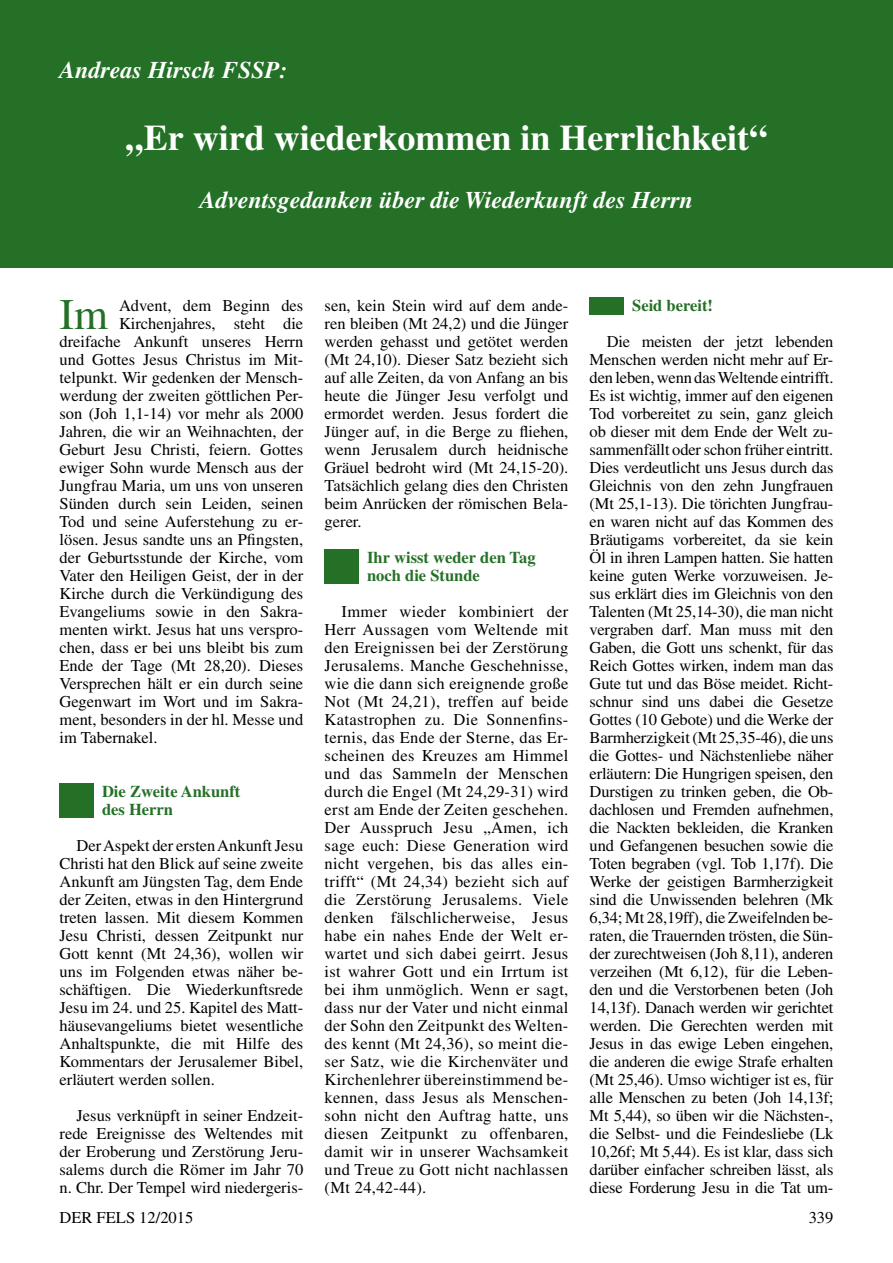
<style>
.page{position:relative;width:893px;height:1263px;background:#fff}
.page>*{position:absolute;margin:0;border:0;box-sizing:border-box;transform-origin:0 0}
.t1{font:43.65px "Times";color:#247026}
.t2{font:700 36px "Times";color:#fff}
.t3{font:italic 700 24px "Times";color:#fff}
.t4{font:16.5px/18px "Times";color:#000;text-align:justify}
.t5{font:700 16.5px/18px "Times";color:#247026}
</style>
<div class="page">
<div style="left:0;top:0;width:893px;height:268px;background:#247026"></div>
<div style="left:60px;top:783px;width:34px;height:34px;background:#247026"></div>
<div style="left:325px;top:549px;width:34px;height:34px;background:#247026"></div>
<div style="left:590px;top:298px;width:34px;height:17px;background:#247026"></div>
<h3 class="t3" style="left:60px;top:56px;width:229px">Andreas Hirsch FSSP:</h3>
<h2 class="t2" style="left:126px;top:117px;width:643px">„Er wird wiederkommen in Herrlichkeit“</h2>
<h3 class="t3" style="left:200px;top:186px;width:495px">Adventsgedanken über die Wiederkunft des Herrn</h3>
<h1 class="t1" style="left:60px;top:289px;width:50px">Im</h1>
<p class="t4" style="left:119px;top:296px;width:186px">Advent, dem Beginn des</p>
<p class="t4" style="left:119px;top:314px;width:186px">Kirchenjahres, steht die</p>
<p class="t4" style="left:60px;top:332px;width:245px">dreifache Ankunft unseres Herrn</p>
<p class="t4" style="left:60px;top:350px;width:245px">und Gottes Jesus Christus im Mit-</p>
<p class="t4" style="left:60px;top:368px;width:245px">telpunkt. Wir gedenken der Mensch-</p>
<p class="t4" style="left:60px;top:386px;width:245px">werdung der zweiten göttlichen Per-</p>
<p class="t4" style="left:60px;top:404px;width:245px">son (Joh 1,1-14) vor mehr als 2000</p>
<p class="t4" style="left:60px;top:422px;width:245px">Jahren, die wir an Weihnachten, der</p>
<p class="t4" style="left:60px;top:440px;width:245px">Geburt Jesu Christi, feiern. Gottes</p>
<p class="t4" style="left:60px;top:458px;width:245px">ewiger Sohn wurde Mensch aus der</p>
<p class="t4" style="left:60px;top:476px;width:245px">Jungfrau Maria, um uns von unseren</p>
<p class="t4" style="left:60px;top:494px;width:245px">Sünden durch sein Leiden, seinen</p>
<p class="t4" style="left:60px;top:512px;width:245px">Tod und seine Auferstehung zu er-</p>
<p class="t4" style="left:60px;top:530px;width:245px">lösen. Jesus sandte uns an Pfingsten,</p>
<p class="t4" style="left:60px;top:548px;width:245px">der Geburtsstunde der Kirche, vom</p>
<p class="t4" style="left:60px;top:566px;width:245px">Vater den Heiligen Geist, der in der</p>
<p class="t4" style="left:60px;top:584px;width:245px">Kirche durch die Verkündigung des</p>
<p class="t4" style="left:60px;top:602px;width:245px">Evangeliums sowie in den Sakra-</p>
<p class="t4" style="left:60px;top:620px;width:245px">menten wirkt. Jesus hat uns verspro-</p>
<p class="t4" style="left:60px;top:638px;width:245px">chen, dass er bei uns bleibt bis zum</p>
<p class="t4" style="left:60px;top:656px;width:245px">Ende der Tage (Mt 28,20). Dieses</p>
<p class="t4" style="left:60px;top:674px;width:245px">Versprechen hält er ein durch seine</p>
<p class="t4" style="left:60px;top:692px;width:245px">Gegenwart im Wort und im Sakra-</p>
<p class="t4" style="left:60px;top:710px;width:245px">ment, besonders in der hl. Messe und</p>
<p class="t4" style="left:60px;top:728px;width:100px">im Tabernakel.</p>
<p class="t5" style="left:102px;top:782px;width:140px">Die Zweite Ankunft des Herrn</p>
<p class="t4" style="left:60px;top:836px;width:245px;text-indent:17px">Der Aspekt der ersten Ankunft Jesu Christi hat den Blick auf seine zweite Ankunft am Jüngsten Tag, dem Ende der Zeiten, etwas in den Hintergrund treten lassen. Mit diesem Kommen Jesu Christi, dessen Zeitpunkt nur Gott kennt (Mt 24,36), wollen wir uns im Folgenden etwas näher be&shy;schäftigen. Die Wiederkunftsrede Jesu im 24. und 25. Kapitel des Matt&shy;häusevangeliums bietet wesentliche Anhaltspunkte, die mit Hilfe des Kommentars der Jerusalemer Bibel, erläutert werden sollen.</p>
<p class="t4" style="left:60px;top:1106px;width:245px;text-indent:17px">Jesus verknüpft in seiner Endzeit&shy;rede Ereignisse des Weltendes mit der Eroberung und Zerstörung Jeru&shy;salems durch die Römer im Jahr 70 n. Chr. Der Tempel wird niedergeris-</p>
<p class="t4" style="left:325px;top:296px;width:245px">sen, kein Stein wird auf dem ande&shy;ren bleiben (Mt 24,2) und die Jünger werden gehasst und getötet werden (Mt 24,10). Dieser Satz bezieht sich auf alle Zeiten, da von Anfang an bis heute die Jünger Jesu verfolgt und ermordet werden. Jesus fordert die Jünger auf, in die Berge zu fliehen, wenn Jerusalem durch heidnische Gräuel bedroht wird (Mt 24,15-20).<br>Tatsächlich gelang dies den Christen beim Anrücken der römischen Bela&shy;gerer.</p>
<p class="t5" style="left:367px;top:548px;width:170px">Ihr wisst weder den Tag noch die Stunde</p>
<p class="t4" style="left:325px;top:602px;width:245px;text-indent:17px">Immer wieder kombiniert der Herr Aussagen vom Weltende mit den Ereignissen bei der Zerstörung Jerusalems. Manche Geschehnisse, wie die dann sich ereignende große Not (Mt 24,21), treffen auf beide Katastrophen zu. Die Sonnenfins&shy;ternis, das Ende der Sterne, das Er&shy;scheinen des Kreuzes am Himmel und das Sammeln der Menschen durch die Engel (Mt 24,29-31) wird erst am Ende der Zeiten geschehen.<br>Der Ausspruch Jesu „Amen, ich sage euch: Diese Generation wird nicht vergehen, bis das alles ein&shy;trifft“ (Mt 24,34) bezieht sich auf die Zerstörung Jerusalems. Viele denken fälschlicherweise, Jesus habe ein nahes Ende der Welt er&shy;wartet und sich dabei geirrt. Jesus ist wahrer Gott und ein Irrtum ist bei ihm unmöglich. Wenn er sagt, dass nur der Vater und nicht einmal der Sohn den Zeitpunkt des Welten&shy;des kennt (Mt 24,36), so meint die&shy;ser Satz, wie die Kirchenväter und Kirchenlehrer übereinstimmend be&shy;kennen, dass Jesus als Menschen&shy;sohn nicht den Auftrag hatte, uns diesen Zeitpunkt zu offenbaren, damit wir in unserer Wachsamkeit und Treue zu Gott nicht nachlassen (Mt 24,42-44).</p>
<p class="t5" style="left:632px;top:296px;width:82px">Seid bereit!</p>
<p class="t4" style="left:590px;top:332px;width:245px;text-indent:17px">Die meisten der jetzt lebenden Menschen werden nicht mehr auf Er&shy;den leben, wenn das Weltende eintrifft.<br>Es ist wichtig, immer auf den eigenen Tod vorbereitet zu sein, ganz gleich ob dieser mit dem Ende der Welt zu&shy;sammenfällt oder schon früher eintritt.<br>Dies verdeutlicht uns Jesus durch das Gleichnis von den zehn Jungfrauen (Mt 25,1-13). Die törichten Jungfrau&shy;en waren nicht auf das Kommen des Bräutigams vorbereitet, da sie kein Öl in ihren Lampen hatten. Sie hatten keine guten Werke vorzuweisen. Je&shy;sus erklärt dies im Gleichnis von den Talenten (Mt 25,14-30), die man nicht vergraben darf. Man muss mit den Gaben, die Gott uns schenkt, für das Reich Gottes wirken, indem man das Gute tut und das Böse meidet. Richt&shy;schnur sind uns dabei die Gesetze Gottes (10 Gebote) und die Werke der Barmherzigkeit (Mt 25,35-46), die uns die Gottes- und Nächstenliebe näher erläutern: Die Hungrigen speisen, den Durstigen zu trinken geben, die Ob&shy;dachlosen und Fremden aufnehmen, die Nackten bekleiden, die Kranken und Gefangenen besuchen sowie die Toten begraben (vgl. Tob 1,17f). Die Werke der geistigen Barmherzigkeit sind die Unwissenden belehren (Mk 6,34; Mt 28,19ff), die Zweifelnden be&shy;raten, die Trauernden trösten, die Sün&shy;der zurechtweisen (Joh 8,11), anderen verzeihen (Mt 6,12), für die Leben&shy;den und die Verstorbenen beten (Joh 14,13f). Danach werden wir gerichtet werden. Die Gerechten werden mit Jesus in das ewige Leben eingehen, die anderen die ewige Strafe erhalten (Mt 25,46). Umso wichtiger ist es, für alle Menschen zu beten (Joh 14,13f; Mt 5,44), so üben wir die Nächsten-, die Selbst- und die Feindesliebe (Lk 10,26f; Mt 5,44). Es ist klar, dass sich darüber einfacher schreiben lässt, als diese Forderung Jesu in die Tat um-</p>
<p class="t4" style="left:60px;top:1209px;width:135px">DER FELS 12/2015</p>
<p class="t4" style="left:809px;top:1209px;width:26px">339</p>
</div>
